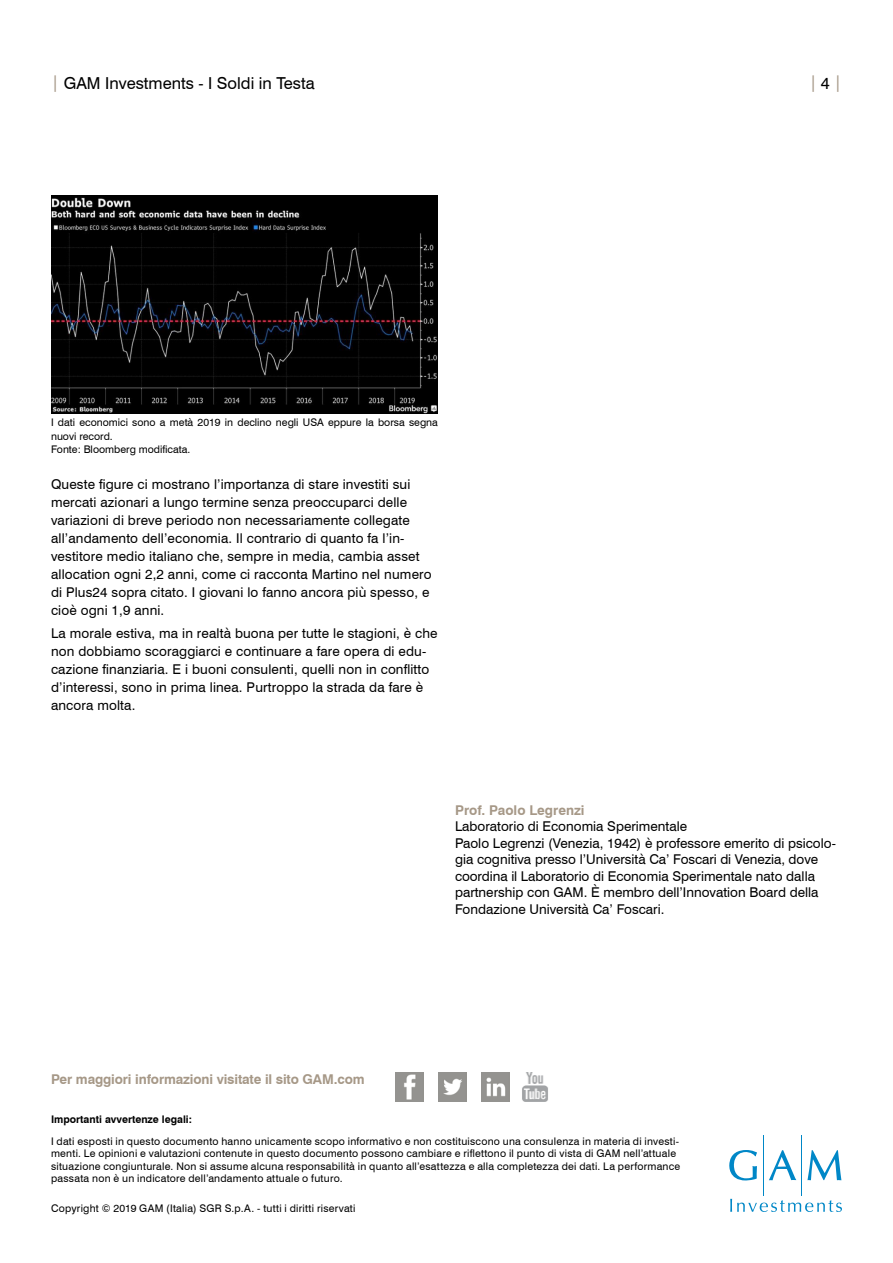
<style>
.page{position:relative;width:893px;height:1263px;background:#fff}
.page>*{position:absolute;margin:0;border:0;box-sizing:border-box;transform-origin:0 0}
.t1{font:16.5px "Swiss 721 BT";color:#000}
.t2{font:16.5px "Swiss 721 BT";color:#a69887}
.DISCLAIMER{font:13.5px/18px "Swiss 721 BT";letter-spacing:.01em;color:#000}
.t3{font:700 13.5px "Swiss 721 BT";letter-spacing:-.01em;color:#a69887}
.DISCLAIMER-2{font:10.5px/12.6px "Swiss 721 BT";letter-spacing:.02em;color:#000}
.DISCLAIMER-3{font:10.5px/13.5px "Swiss 721 BT";color:#000}
.t4{font:700 10.5px "Swiss 721 BT";color:#000}
.s1{color:#a69887}
.s2{color:#000}
</style>
<div class="page">
<img style="left:51px;top:196px;width:386px;height:217px">
<hr style="left:763px;top:1135px;width:1px;height:60px;background:#0087c7">
<hr style="left:801px;top:1135px;width:1px;height:60px;background:#0087c7">
<svg style="left:729px;top:1150px;width:28px;height:30px"></svg>
<svg style="left:769px;top:1150px;width:27px;height:30px"></svg>
<svg style="left:807px;top:1150px;width:34px;height:30px"></svg>
<svg style="left:730px;top:1199px;width:112px;height:13px"></svg>
<img style="left:438px;top:1073px;width:29px;height:28px">
<img style="left:395px;top:1073px;width:29px;height:28px">
<img style="left:481px;top:1073px;width:28px;height:28px">
<img style="left:522px;top:1073px;width:26px;height:28px">
<p class="t1" style="left:51px;top:73px;width:265px"><span class="s1">|</span> GAM Investments - I Soldi in Testa</p>
<p class="t2" style="left:809px;top:72px;width:34px">| <span class="s2">4</span> |</p>
<p class="DISCLAIMER-3" style="left:51px;top:416px;width:388px">I dati economici sono a metà 2019 in declino negli USA eppure la borsa segna nuovi record.</p>
<p class="DISCLAIMER-3" style="left:51px;top:443px;width:141px">Fonte: Bloomberg modificata.</p>
<p class="DISCLAIMER" style="left:51px;top:475px;width:382px">Queste figure ci mostrano l’importanza di stare investiti sui mercati azionari a lungo termine senza preoccuparci delle variazioni di breve periodo non necessariamente collegate all’andamento dell’economia. Il contrario di quanto fa l’in&shy;vestitore medio italiano che, sempre in media, cambia asset allocation ogni 2,2 anni, come ci racconta Martino nel numero di Plus24 sopra citato. I giovani lo fanno ancora più spesso, e cioè ogni 1,9 anni.</p>
<p class="DISCLAIMER" style="left:51px;top:624px;width:388px">La morale estiva, ma in realtà buona per tutte le stagioni, è che non dobbiamo scoraggiarci e continuare a fare opera di edu&shy;cazione finanziaria. E i buoni consulenti, quelli non in conflitto d’interessi, sono in prima linea. Purtroppo la strada da fare è ancora molta.</p>
<p class="t3" style="left:455px;top:802px;width:131px">Prof. Paolo Legrenzi</p>
<p class="DISCLAIMER" style="left:455px;top:817px;width:234px">Laboratorio di Economia Sperimentale</p>
<p class="DISCLAIMER" style="left:455px;top:834px;width:382px;line-height:16.5px">Paolo Legrenzi (Venezia, 1942) è professore emerito di psicolo&shy;gia cognitiva presso l’Università Ca’ Foscari di Venezia, dove coordina il Laboratorio di Economia Sperimentale nato dalla partnership con GAM. È membro dell’Innovation Board della Fondazione Università Ca’ Foscari.</p>
<p class="t3" style="left:51px;top:1071px;width:315px">Per maggiori informazioni visitate il sito GAM.com</p>
<p class="t4" style="left:51px;top:1113px;width:143px">Importanti avvertenze legali:</p>
<p class="DISCLAIMER-2" style="left:51px;top:1134px;width:631px">I dati esposti in questo documento hanno unicamente scopo informativo e non costituiscono una consulenza in materia di investi&shy;menti. Le opinioni e valutazioni contenute in questo documento possono cambiare e riflettono il punto di vista di GAM nell’attuale situazione congiunturale. Non si assume alcuna responsabilità in quanto all’esattezza e alla completezza dei dati. La performance passata non è un indicatore dell’andamento attuale o futuro.</p>
<p class="DISCLAIMER-2" style="left:51px;top:1202px;width:306px">Copyright © 2019 GAM (Italia) SGR S.p.A. - tutti i diritti riservati</p>
</div>
